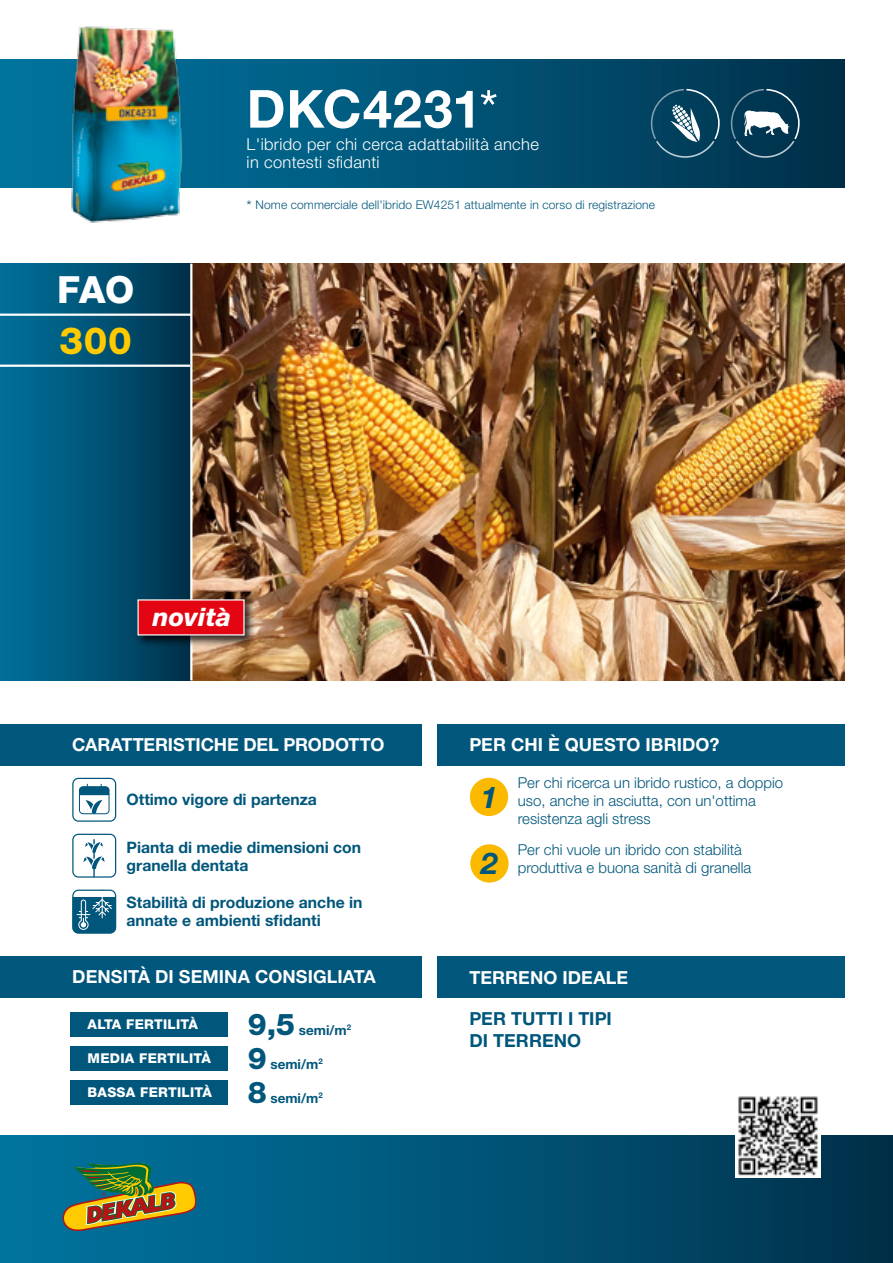
<style>
.page{position:relative;width:893px;height:1263px;background:#fff}
.page>*{position:absolute;margin:0;border:0;box-sizing:border-box;transform-origin:0 0}
.t1{font:700 52.5px "Helvetica Neue LT Std";letter-spacing:.015em;color:#fff}
.t2{font:800 37.5px "Helvetica Neue LT Std";color:#fff}
.t3{font:800 37.5px "Helvetica Neue LT Std";color:#ffcb00}
.t4{font:800 30px "Helvetica Neue LT Std";color:#00567b}
.t5{font:italic 700 30px "Helvetica Neue LT Std";color:#00567b}
.t6{font:italic 800 25.5px "Helvetica Neue LT Std";letter-spacing:.005em;color:#fff}
.t7{font:700 18px "Helvetica Neue LT Std";color:#fff}
.t8{font:700 18px/22.5px "Helvetica Neue LT Std";color:#00567b}
.t9{font:300 16.5px/18px "Helvetica Neue LT Std";letter-spacing:.02em;color:#fff}
.t10{font:700 15.75px/18px "Helvetica Neue LT Std";color:#00567b}
.t11{font:300 15px/18px "Helvetica Neue LT Std";color:#00567b}
.t12{font:800 13.5px "Helvetica Neue LT Std";letter-spacing:.02em;color:#fff}
.t13{font:700 13.5px "Helvetica Neue LT Std";color:#00567b}
.t14{font:300 12px "Helvetica Neue LT Std";letter-spacing:.01em;color:#00567b}
.s1{font-weight:400}
.s2{font-size:15px}
.s3{font-weight:700;font-style:italic;font-size:30px}
</style>
<div class="page">
<div style="left:437px;top:724px;width:408px;height:41px;background:#00567b"></div>
<div style="left:437px;top:957px;width:408px;height:41px;background:#00567b"></div>
<div style="left:0;top:724px;width:421px;height:41px;background:#00567b"></div>
<div style="left:0;top:956px;width:421px;height:42px;background:#00567b"></div>
<img style="left:192px;top:264px;width:653px;height:416px">
<div style="left:0;top:264px;width:190px;height:416px;background:linear-gradient(to right,#00739e,#01334c)"></div>
<hr style="left:0;top:365px;width:190px;height:2px;background:#fff">
<hr style="left:0;top:314px;width:191px;height:2px;background:#fff">
<svg style="left:0;top:60px;width:845px;height:127px;background:#005274"></svg>
<div style="left:0;top:1135px;width:893px;height:128px;background:linear-gradient(to right,#0077a3,#01324c)"></div>
<img style="left:62px;top:26px;width:127px;height:197px">
<div style="left:70px;top:1011px;width:157px;height:25px;background:#00567b"></div>
<div style="left:70px;top:1046px;width:157px;height:24px;background:#00567b"></div>
<div style="left:70px;top:1080px;width:157px;height:24px;background:#00567b"></div>
<div style="left:135px;top:597px;width:121px;height:50px;background:#000;opacity:.8"></div>
<div style="left:137px;top:599px;width:108px;height:36px;background:#e30512"></div>
<svg style="left:72px;top:778px;width:44px;height:44px"></svg>
<svg style="left:72px;top:834px;width:44px;height:44px"></svg>
<svg style="left:72px;top:890px;width:44px;height:43px"></svg>
<img style="left:736px;top:1096px;width:85px;height:82px">
<svg style="left:62px;top:1163px;width:135px;height:82px;background:#51775a"></svg>
<div style="left:470px;top:778px;width:38px;height:38px;background:#fbb900;border-radius:50%"></div>
<div style="left:470px;top:844px;width:39px;height:38px;background:#fbb900;border-radius:50%"></div>
<svg style="left:731px;top:89px;width:69px;height:69px;background:#315c72"></svg>
<svg style="left:651px;top:89px;width:69px;height:69px;background:#255a73"></svg>
<h1 class="t1" style="left:247px;top:76px;width:253px">DKC4231<span class="s1">*</span></h1>
<p class="t9" style="left:247px;top:135px;width:294px">L'ibrido per chi cerca adattabilità anche in contesti sfidanti</p>
<h2 class="t2" style="left:57px;top:267px;width:79px">FAO</h2>
<h2 class="t3" style="left:59px;top:318px;width:74px">300</h2>
<p class="t14" style="left:247px;top:198px;width:410px"><span class="s2">*</span> Nome commerciale dell'ibrido EW4251 attualmente in corso di registrazione</p>
<h3 class="t6" style="left:152px;top:602px;width:80px">novità</h3>
<p class="t7" style="left:72px;top:733px;width:314px">CARATTERISTICHE DEL PRODOTTO</p>
<p class="t7" style="left:469px;top:733px;width:251px">PER CHI È QUESTO IBRIDO?</p>
<p class="t10" style="left:127px;top:790px;width:192px">Ottimo vigore di partenza</p>
<p class="t10" style="left:127px;top:837px;width:236px">Pianta di medie dimensioni con granella dentata</p>
<p class="t10" style="left:127px;top:893px;width:237px">Stabilità di produzione anche in annate e ambienti sfidanti</p>
<p class="t7" style="left:72px;top:966px;width:305px">DENSITÀ DI SEMINA CONSIGLIATA</p>
<h3 class="t4" style="left:248px;top:1006px;width:49px">9,5</h3>
<p class="t13" style="left:299px;top:1022px;width:54px">semi/m<sup>2</sup></p>
<h3 class="t4" style="left:248px;top:1040px;width:20px">9</h3>
<p class="t13" style="left:270px;top:1056px;width:54px">semi/m<sup>2</sup></p>
<h3 class="t4" style="left:248px;top:1074px;width:20px">8</h3>
<p class="t13" style="left:270px;top:1090px;width:54px">semi/m<sup>2</sup></p>
<p class="t12" style="left:88px;top:1016px;width:112px">ALTA FERTILITÀ</p>
<p class="t12" style="left:88px;top:1050px;width:125px">MEDIA FERTILITÀ</p>
<p class="t12" style="left:88px;top:1084px;width:126px">BASSA FERTILITÀ</p>
<p class="t11" style="left:518px;top:774px;width:267px">Per chi ricerca un ibrido rustico, a doppio uso, anche in asciutta, con un'ottima resistenza agli stress</p>
<h3 class="t5" style="left:481px;top:778px;width:18px">1</h3>
<p class="t11" style="left:481px;top:840px;width:272px;text-indent:37px">Per chi vuole un ibrido con stabilità<br><span class="s3">2</span> produttiva e buona sanità di granella</p>
<p class="t7" style="left:469px;top:966px;width:160px">TERRENO IDEALE</p>
<p class="t8" style="left:469px;top:1006px;width:144px">PER TUTTI I TIPI<br>DI TERRENO</p>
</div>
